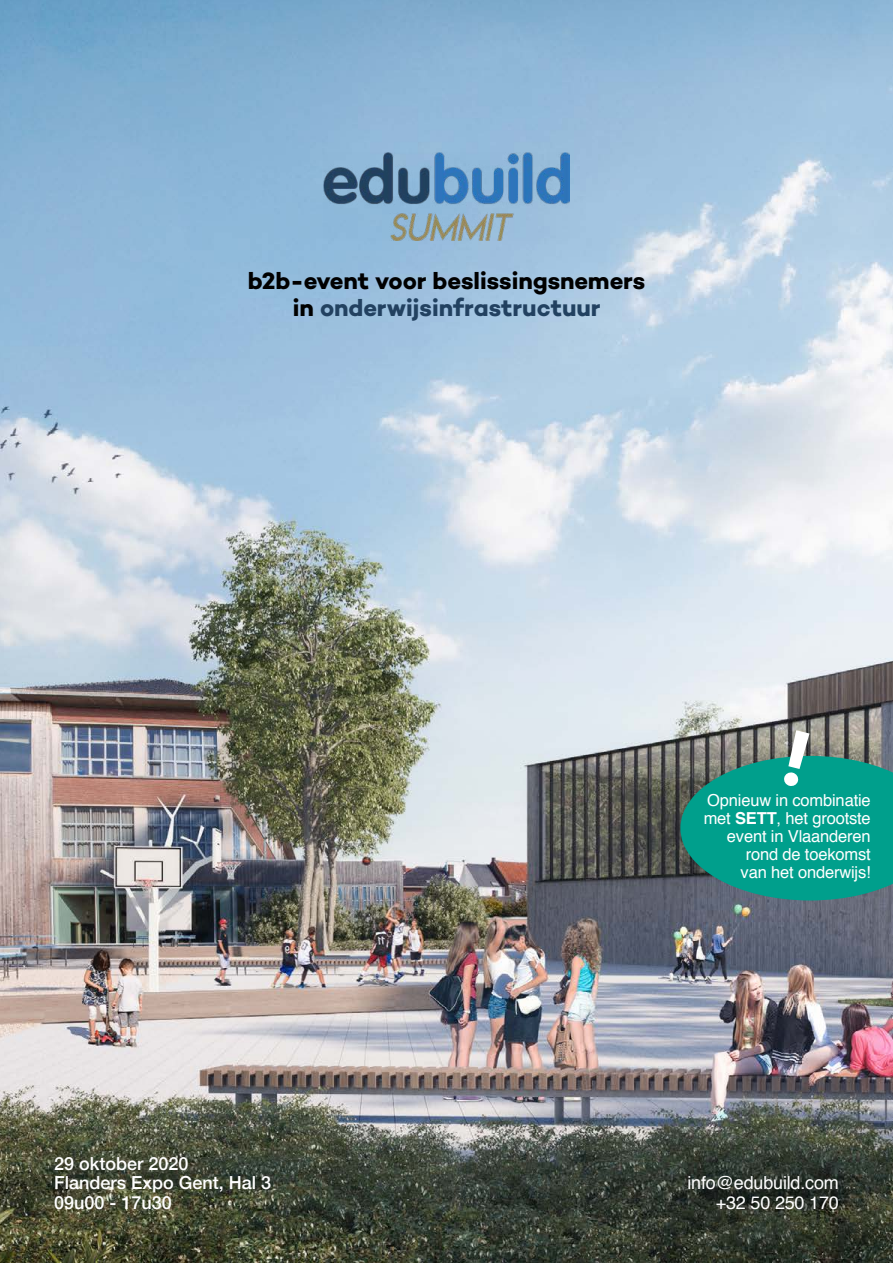
<style>
.page{position:relative;width:893px;height:1263px;background:#fff}
.page>*{position:absolute;margin:0;border:0;box-sizing:border-box;transform-origin:0 0}
.t1{font:24px/27px "Campton Bold DEMO";color:#000;text-align:center}
.t2{font:500 18px/19.5px "Helvetica Neue";color:#fff}
.t3{font:18px/19.5px "Helvetica";letter-spacing:-.01em;color:#fff;text-align:right}
.t4{font:16.5px/18px "Helvetica";letter-spacing:-.01em;color:#fff;text-align:right}
.s1{color:#224160}
.s2{font-weight:700}
</style>
<div class="page">
<img style="left:0;top:0;width:893px;height:1263px">
<img style="left:324px;top:152px;width:245px;height:88px">
<svg style="left:680px;top:730px;width:213px;height:170px;background:#229385"></svg>
<h1 class="t1" style="left:248px;top:268px;width:399px">b2b-event voor beslissingsnemers in <span class="s1">onderwijsinfrastructuur</span></h1>
<p class="t2" style="left:54px;top:1152px;width:219px">29 oktober 2020<br>Flanders Expo Gent, Hal 3<br>09u00 - 17u30</p>
<p class="t4" style="left:704px;top:792px;width:169px">Opnieuw in combinatie met <span class="s2">SETT</span>, het grootste event in Vlaanderen rond de toekomst<br>van het onderwijs!</p>
<p class="t3" style="left:687px;top:1174px;width:153px">info@edubuild.com +32 50 250 170</p>
</div>
